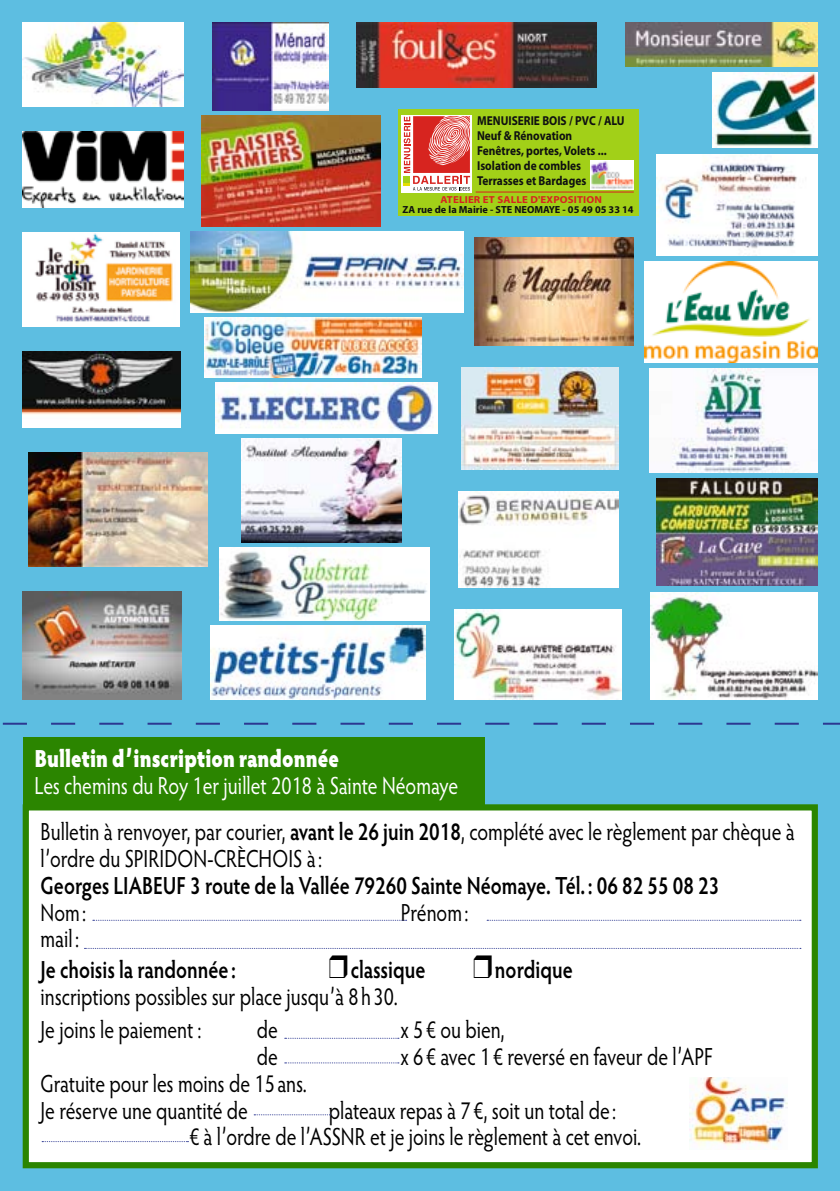
<style>
.page{position:relative;width:840px;height:1191px;background:#fff}
.page>*{position:absolute;margin:0;border:0;box-sizing:border-box;transform-origin:0 0}
.t1{font:24.8px/26.8px "Hypatia Sans Pro";color:#000;scale:.8 1}
.t2{font:600 24.8px "Hypatia Sans Pro";color:#000;scale:.8 1}
.t3{font:24.8px "Hypatia Sans Pro";color:#fff;scale:.8 1}
.t4{font:900 24.8px "Hypatia Sans Pro";color:#fff;scale:.8 1}
.t5{font:700 13px/15px "Myriad Pro";color:#0f1111;scale:.88 1}
.t6{font:700 10.4px "Myriad Pro";color:#0f1111}
.t7{font:700 10.2px "Myriad Pro";letter-spacing:.015em;color:#d7241f;scale:1.07 1}
.s1{font-weight:600}
</style>
<div class="page">
<div style="left:0;top:0;width:839px;height:1191px;background:#5dbee1"></div>
<img style="left:204px;top:317px;width:217px;height:60px">
<img style="left:23px;top:591px;width:158px;height:109px">
<img style="left:712px;top:72px;width:104px;height:75px">
<img style="left:241px;top:439px;width:160px;height:104px">
<img style="left:650px;top:592px;width:166px;height:108px">
<img style="left:656px;top:154px;width:160px;height:102px">
<img style="left:656px;top:479px;width:160px;height:107px">
<img style="left:23px;top:352px;width:158px;height:75px">
<img style="left:454px;top:609px;width:167px;height:91px">
<img style="left:212px;top:23px;width:116px;height:87px">
<img style="left:461px;top:367px;width:157px;height:103px">
<img style="left:458px;top:492px;width:160px;height:95px">
<img style="left:649px;top:369px;width:167px;height:103px">
<img style="left:474px;top:238px;width:159px;height:107px">
<img style="left:219px;top:548px;width:210px;height:72px">
<img style="left:23px;top:232px;width:157px;height:95px">
<img style="left:625px;top:23px;width:191px;height:44px">
<img style="left:644px;top:262px;width:172px;height:100px">
<img style="left:23px;top:23px;width:160px;height:83px">
<img style="left:215px;top:382px;width:222px;height:52px">
<img style="left:210px;top:625px;width:215px;height:75px">
<img style="left:23px;top:131px;width:160px;height:76px">
<img style="left:201px;top:115px;width:179px;height:111px">
<img style="left:28px;top:452px;width:179px;height:114px">
<img style="left:356px;top:23px;width:240px;height:64px">
<div style="left:398px;top:109px;width:240px;height:107px;background:#a2d018"></div>
<img style="left:590px;top:161px;width:43px;height:28px">
<svg style="left:401px;top:115px;width:70px;height:77px"></svg>
<svg style="left:403px;top:116px;width:67px;height:74px;background:#e47e79"></svg>
<hr style="left:475px;top:191px;width:158px;height:1px;background:#d7241f">
<img style="left:190px;top:231px;width:273px;height:81px">
<svg style="left:3px;top:722px;width:836px;height:2px"></svg>
<div style="left:26px;top:807px;width:788px;height:358px;background:#fff"></div>
<div style="left:23px;top:804px;width:794px;height:364px;border:6px solid #2b8500"></div>
<div style="left:23px;top:737px;width:461px;height:71px;background:#2b8500"></div>
<img style="left:689px;top:1077px;width:98px;height:72px">
<svg style="left:93px;top:920px;width:313px;height:1px"></svg>
<svg style="left:84px;top:948px;width:716px;height:1px"></svg>
<svg style="left:284px;top:1037px;width:115px;height:1px"></svg>
<svg style="left:254px;top:1114px;width:76px;height:1px"></svg>
<svg style="left:42px;top:1141px;width:146px;height:1px"></svg>
<svg style="left:487px;top:920px;width:313px;height:1px"></svg>
<svg style="left:284px;top:1062px;width:115px;height:2px"></svg>
<p class="t5" style="left:477px;top:113px;width:169px">MENUISERIE BOIS / PVC / ALU<br>Neuf &amp; Rénovation<br>Fenêtres, portes, Volets ...<br>Isolation de combles<br>Terrasses et Bardages</p>
<p class="t6" style="left:402px;top:203px;width:232px">ZA rue de la Mairie - STE NEOMAYE - 05 49 05 33 14</p>
<p class="t7" style="left:440px;top:192px;width:152px">ATELIER ET SALLE D'EXPOSITION</p>
<p class="t4" style="left:34px;top:740px;width:382px">Bulletin d’inscription randonnée</p>
<p class="t3" style="left:34px;top:769px;width:531px">Les chemins du Roy 1er juillet 2018 à Sainte Néomaye</p>
<p class="t1" style="left:41px;top:817px;width:943px">Bulletin à renvoyer, par courier, <span class="s1">avant le 26 juin 2018</span>, complété avec le règlement par chèque à l’ordre du SPIRIDON-CRÈCHOIS à :</p>
<p class="t2" style="left:41px;top:868px;width:849px">Georges LIABEUF 3 route de la Vallée 79260 Sainte Néomaye. Tél.: 06 82 55 08 23</p>
<p class="t1" style="left:41px;top:898px;width:59px">Nom:</p>
<p class="t1" style="left:401px;top:898px;width:86px">Prénom:</p>
<p class="t1" style="left:41px;top:924px;width:50px">mail :</p>
<p class="t2" style="left:41px;top:952px;width:246px">Je choisis la randonnée:</p>
<p class="t2" style="left:350px;top:952px;width:95px">classique</p>
<p class="t2" style="left:494px;top:952px;width:99px">nordique</p>
<p class="t1" style="left:41px;top:979px;width:448px;line-height:33px">inscriptions possibles sur place jusqu’à 8h30.<br>Je joins le paiement :</p>
<p class="t1" style="left:257px;top:1015px;width:28px">de</p>
<p class="t1" style="left:401px;top:1015px;width:131px">x 5€ ou bien,</p>
<p class="t1" style="left:257px;top:1042px;width:28px">de</p>
<p class="t1" style="left:401px;top:1042px;width:391px">x 6€ avec 1€ reversé en faveur de l’APF</p>
<p class="t1" style="left:41px;top:1069px;width:334px">Gratuite pour les moins de 15ans.<br>Je réserve une quantité de</p>
<p class="t1" style="left:189px;top:1095px;width:566px;text-indent:140px">plateaux repas à 7€, soit un total de :<br>€ à l’ordre de l’ASSNR et je joins le règlement à cet envoi.</p>
</div>
